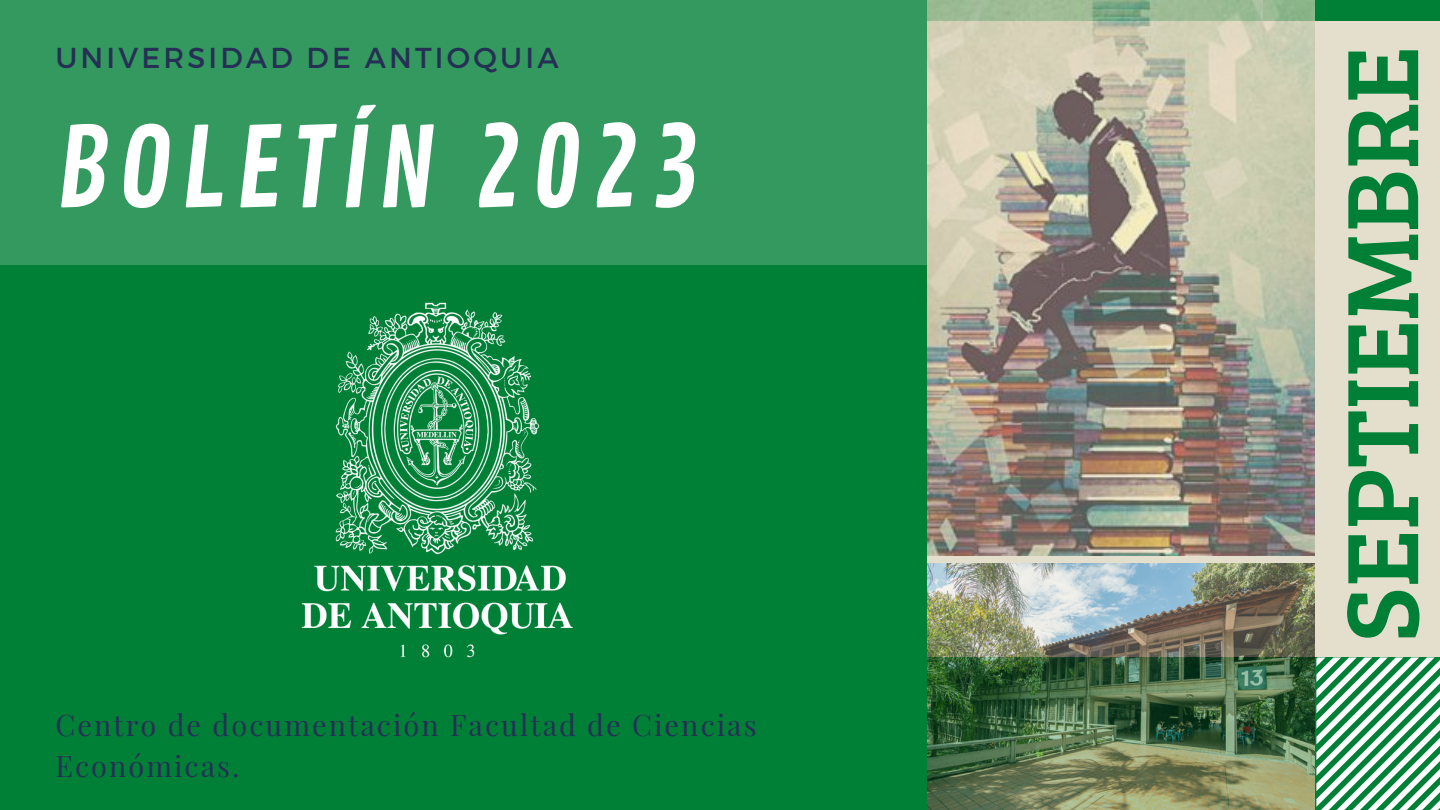
<style>
.page{position:relative;width:1440px;height:810px;background:#008037}
.page>*{position:absolute;margin:0;border:0;box-sizing:border-box;transform-origin:0 0}
.t1{font:108.8px "Contrail One";letter-spacing:.07em;color:#fff}
.t2{font:104.9px "Bree Serif";color:#008037}
.t3{font:29px/40.5px "Playfair Display";letter-spacing:.07em;color:#263055}
.t4{font:28.8px "Montserrat";letter-spacing:.11em;color:#263055}
</style>
<div class="page">
<div style="left:0;top:0;width:1262px;height:265px;background:#33995f"></div>
<div style="left:927px;top:21px;width:513px;height:636px;background:#e4dfcc"></div>
<img style="left:927px;top:0;width:387px;height:556px">
<img style="left:927px;top:563px;width:387px;height:247px">
<svg style="left:1316px;top:657px;width:124px;height:153px"></svg>
<img style="left:301px;top:302px;width:272px;height:356px">
<p class="t4" style="left:55px;top:39px;width:505px">UNIVERSIDAD DE ANTIOQUIA</p>
<p class="t1" style="left:55px;top:104px;width:646px">BOLETÍN 2023</p>
<p class="t3" style="left:55px;top:704px;width:703px">Centro de documentación Facultad de Ciencias<br>Económicas.</p>
<p class="t2" style="left:1305px;top:642px;width:598px;rotate:-90deg">SEPTIEMBRE</p>
</div>
